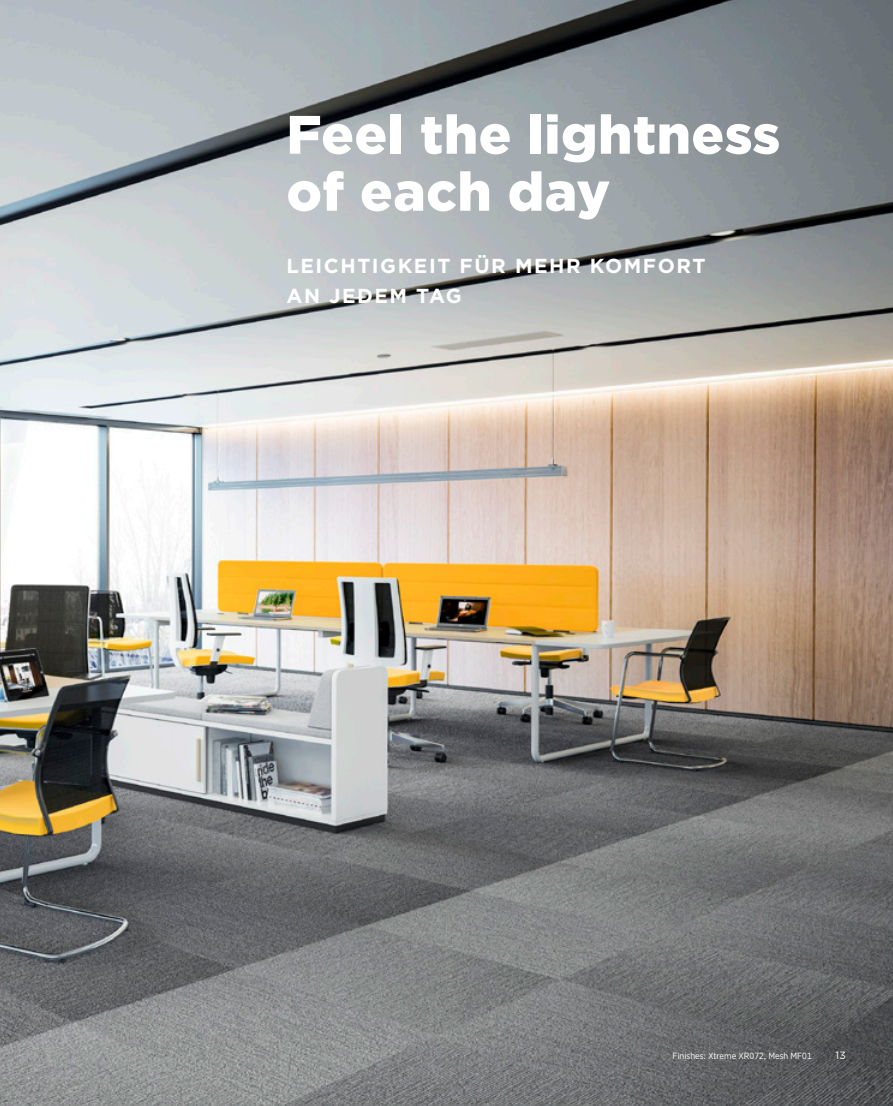
<style>
.page{position:relative;width:893px;height:1106px;background:#fff}
.page>*{position:absolute;margin:0;border:0;box-sizing:border-box;transform-origin:0 0}
.QUOTE_EN{font:900 54px/57px "Gotham";letter-spacing:.01em;color:#fff}
.QUOTE_DE{font:700 20.25px "Gotham";letter-spacing:.075em;color:#fff}
.t1{font:10.5px "Gotham";color:#fff}
.SMALL_6{font:9px "Gotham Narrow";color:#fff}
</style>
<div class="page">
<img style="left:0;top:0;width:893px;height:1106px">
<p class="QUOTE_EN" style="left:286px;top:105px;width:495px">Feel the lightness of each day</p>
<p class="QUOTE_DE" style="left:286px;top:252px;width:421px">LEICHTIGKEIT FÜR MEHR KOMFORT</p>
<p class="QUOTE_DE" style="left:286px;top:282px;width:177px">AN JEDEM TAG</p>
<p class="SMALL_6" style="left:672px;top:1050px;width:141px">Finishes: Xtreme XR072, Mesh MF01</p>
<p class="t1" style="left:835px;top:1048px;width:12px">13</p>
</div>
